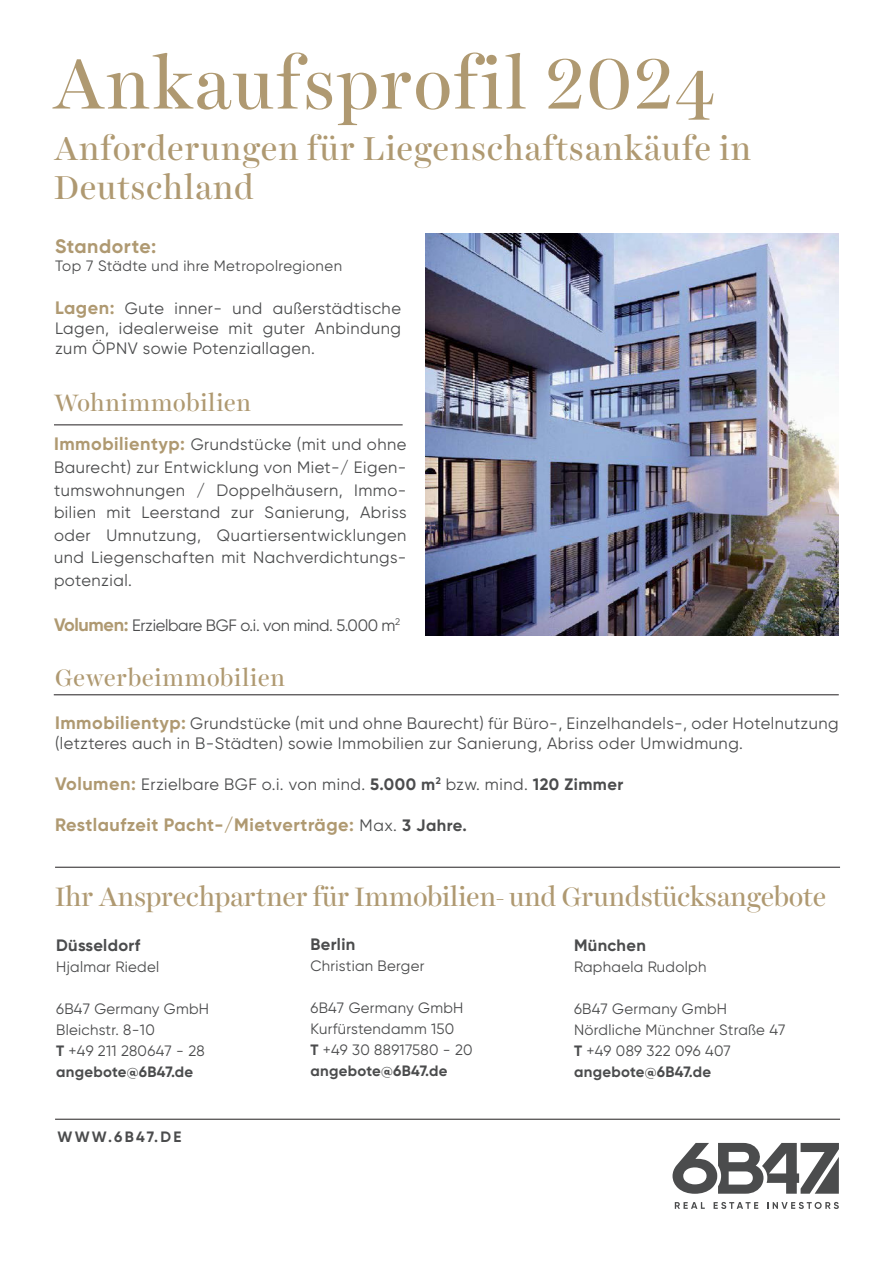
<style>
.page{position:relative;width:893px;height:1263px;background:#fff}
.page>*{position:absolute;margin:0;border:0;box-sizing:border-box;transform-origin:0 0}
.t1{font:72px "Harriet Display";letter-spacing:.03em;color:#af9971}
.t2{font:33.6px/39px "Harriet Display";letter-spacing:.03em;color:#af9971}
.t3{font:27px "Harriet Display";color:#af9971}
.t4{font:24px "Harriet Display";letter-spacing:.03em;color:#af9971}
.t5{font:700 19.5px "Gilroy";letter-spacing:.03em;color:#af9971}
.t6{font:700 18px "Gilroy";letter-spacing:.03em;color:#af9971}
.t7{font:16.5px/22.5px "Gilroy";letter-spacing:.03em;color:#4b4c4d;text-align:justify}
.t8{font:16.5px "Gilroy";letter-spacing:-.02em;color:#4b4c4d}
.t9{font:700 16.5px "Gilroy";letter-spacing:.02em;color:#4b4c4d}
.t10{font:15px "Gilroy";letter-spacing:.02em;color:#4b4c4d}
.t11{font:700 15px "Gilroy";letter-spacing:.02em;color:#4b4c4d}
.t12{font:700 15px "Gilroy";letter-spacing:.15em;color:#4b4c4d}
.s1{font-weight:700;font-size:18px;color:#af9971}
.s2{font-weight:700}
.s3{font-weight:400;font-size:16.5px;color:#4b4c4d}
.s4{font-size:16.5px;color:#4b4c4d}
</style>
<div class="page">
<svg style="left:672px;top:1143px;width:167px;height:51px"></svg>
<svg style="left:675px;top:1202px;width:30px;height:7px"></svg>
<svg style="left:714px;top:1202px;width:44px;height:7px"></svg>
<svg style="left:767px;top:1202px;width:72px;height:7px"></svg>
<hr style="left:55px;top:867px;width:785px;height:1px;background:#231f20">
<hr style="left:54px;top:424px;width:349px;height:1px;background:#231f20">
<hr style="left:54px;top:694px;width:785px;height:1px;background:#231f20">
<hr style="left:55px;top:1119px;width:785px;height:1px;background:#231f20">
<img style="left:425px;top:234px;width:414px;height:402px">
<p class="t1" style="left:53px;top:33px;width:664px">Ankaufsprofil 2024</p>
<p class="t2" style="left:54px;top:129px;width:699px">Anforderungen für Liegenschaftsankäufe in<br>Deutschland</p>
<p class="t5" style="left:55px;top:234px;width:103px">Standorte:</p>
<p class="t10" style="left:55px;top:257px;width:288px">Top 7 Städte und ihre Metropolregionen</p>
<p class="t7" style="left:55px;top:298px;width:347px;line-height:19.8px"><span class="s1">Lagen:</span> Gute inner- und außerstädtische Lagen, idealerweise mit guter Anbindung zum ÖPNV sowie Potenziallagen.</p>
<p class="t4" style="left:54px;top:386px;width:199px">Wohnimmobilien</p>
<p class="t7" style="left:54px;top:433px;width:354px"><span class="s1">Immobilientyp:</span> Grundstücke (mit und ohne Baurecht) zur Entwicklung von Miet-/ Eigen&shy;tumswohnungen / Doppelhäusern, Immo&shy;bilien mit Leerstand zur Sanierung, Abriss oder Umnutzung, Quartiersentwicklungen und Liegenschaften mit Nachverdichtungs&shy;potenzial.</p>
<p class="t8" style="left:54px;top:615px;width:348px"><span class="s1">Volumen:</span> Erzielbare BGF o.i. von mind. 5.000 m<sup>2</sup></p>
<p class="t4" style="left:55px;top:661px;width:231px">Gewerbeimmobilien</p>
<p class="t7" style="left:55px;top:713px;width:785px;line-height:19.8px"><span class="s1">Immobilientyp:</span> Grundstücke (mit und ohne Baurecht) für Büro-, Einzelhandels-, oder Hotelnutzung (letzteres auch in B-Städten) sowie Immobilien zur Sanierung, Abriss oder Umwidmung.</p>
<p class="t7" style="left:55px;top:773px;width:570px"><span class="s1">Volumen:</span> Erzielbare BGF o.i. von mind. <span class="s2">5.000 m</span><sup>2</sup> bzw. mind. <span class="s2">120 Zimmer</span></p>
<p class="t6" style="left:55px;top:814px;width:413px">Restlaufzeit Pacht-/Mietverträge: <span class="s3">Max.</span> <span class="s4">3 Jahre.</span></p>
<p class="t3" style="left:55px;top:878px;width:773px">Ihr Ansprechpartner für Immobilien- und Grundstücksangebote</p>
<p class="t9" style="left:56px;top:935px;width:85px">Düsseldorf</p>
<p class="t10" style="left:56px;top:958px;width:105px">Hjalmar Riedel</p>
<p class="t10" style="left:56px;top:1000px;width:155px">6B47 Germany GmbH</p>
<p class="t10" style="left:56px;top:1021px;width:100px">Bleichstr. 8-10</p>
<p class="t10" style="left:56px;top:1042px;width:150px"><span class="s2">T</span> +49 211 280647 - 28</p>
<p class="t11" style="left:56px;top:1062px;width:139px">angebote@6B47.de</p>
<p class="t12" style="left:58px;top:1127px;width:125px">WWW.6B47.DE</p>
<p class="t9" style="left:310px;top:934px;width:46px">Berlin</p>
<p class="t10" style="left:310px;top:956px;width:116px">Christian Berger</p>
<p class="t10" style="left:310px;top:998px;width:155px">6B47 Germany GmbH</p>
<p class="t10" style="left:310px;top:1019px;width:145px">Kurfürstendamm 150</p>
<p class="t10" style="left:310px;top:1040px;width:164px"><span class="s2">T</span> +49 30 88917580 - 20</p>
<p class="t11" style="left:310px;top:1061px;width:139px">angebote@6B47.de</p>
<p class="t9" style="left:574px;top:935px;width:73px">München</p>
<p class="t10" style="left:574px;top:957px;width:134px">Raphaela Rudolph</p>
<p class="t10" style="left:574px;top:999px;width:155px">6B47 Germany GmbH</p>
<p class="t10" style="left:574px;top:1020px;width:213px">Nördliche Münchner Straße 47</p>
<p class="t10" style="left:574px;top:1041px;width:158px"><span class="s2">T</span> +49 089 322 096 407</p>
<p class="t11" style="left:574px;top:1062px;width:139px">angebote@6B47.de</p>
</div>
